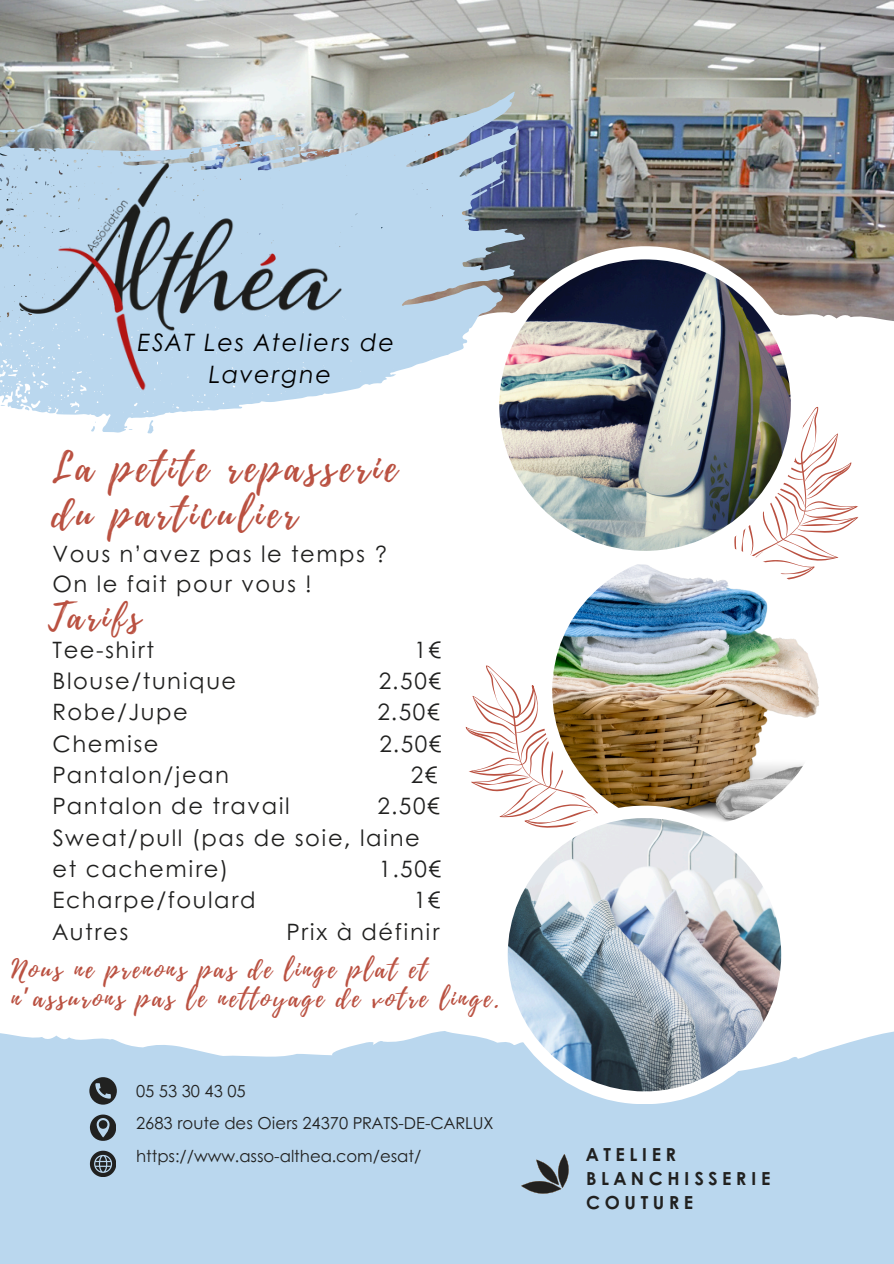
<style>
.page{position:relative;width:894px;height:1264px;background:#fff}
.page>*{position:absolute;margin:0;border:0;box-sizing:border-box;transform-origin:0 0}
.t1{font:39.6px/45.9px "Playlist Script";letter-spacing:.1em;color:#ba5141}
.t2{font:36px "Playlist Script";letter-spacing:.1em;color:#ba5141}
.t3{font:25.5px/29.2px "Playlist Script";letter-spacing:.1em;color:#ba5141}
.t4{font:italic 24px/32.7px "Century Gothic";letter-spacing:.07em;color:#000;text-align:center}
.t5{font:22.5px/31.3px "Century Gothic";letter-spacing:.07em;color:#212120}
.t6{font:700 18px/23.7px "Century Gothic";letter-spacing:.255em;color:#212120}
.t7{font:16.5px "Century Gothic";color:#212120}
.s1{font-family:"Noto Sans Gurmukhi"}
</style>
<div class="page">
<div style="left:0;top:1029px;width:893px;height:234px;background:#bad7ee"></div>
<svg style="left:89px;top:1077px;width:27px;height:27px"></svg>
<svg style="left:90px;top:1114px;width:26px;height:27px"></svg>
<svg style="left:90px;top:1150px;width:26px;height:26px"></svg>
<img style="left:0;top:0;width:893px;height:321px">
<img style="left:0;top:92px;width:524px;height:341px">
<svg style="left:734px;top:406px;width:125px;height:174px"></svg>
<svg style="left:465px;top:665px;width:132px;height:163px"></svg>
<div style="left:539px;top:541px;width:299px;height:299px;background:#fff;border-radius:50%"></div>
<img style="left:552px;top:554px;width:273px;height:273px;border-radius:50%">
<div style="left:495px;top:805px;width:298px;height:299px;background:#fff;border-radius:50%"></div>
<img style="left:507px;top:818px;width:274px;height:273px;border-radius:50%">
<div style="left:485px;top:246px;width:319px;height:318px;background:#fff;border-radius:50%"></div>
<img style="left:499px;top:259px;width:291px;height:292px;border-radius:50%">
<svg style="left:521px;top:1154px;width:48px;height:40px"></svg>
<img style="left:0;top:148px;width:374px;height:257px">
<p class="t4" style="left:137px;top:324px;width:258px">ESAT Les Ateliers de<br>Lavergne</p>
<h1 class="t1" style="left:52px;top:446px;width:346px">La petite repasserie du particulier</h1>
<h3 class="t5" style="left:52px;top:537px;width:336px;line-height:30.3px">Vous n’avez pas le temps ?<br>On le fait pour vous !</h3>
<p class="t2" style="left:48px;top:590px;width:94px">Tarifs</p>
<p class="t5" style="left:52px;top:633px;width:103px">Tee-shirt</p>
<p class="t5" style="left:414px;top:633px;width:28px">1€</p>
<p class="t5" style="left:52px;top:664px;width:185px">Blouse/tunique</p>
<p class="t5" style="left:379px;top:664px;width:63px">2.50€</p>
<p class="t5" style="left:52px;top:695px;width:137px">Robe/Jupe</p>
<p class="t5" style="left:377px;top:695px;width:63px">2.50€</p>
<p class="t5" style="left:52px;top:727px;width:107px">Chemise</p>
<p class="t5" style="left:379px;top:727px;width:63px">2.50€</p>
<p class="t5" style="left:52px;top:758px;width:178px">Pantalon/jean</p>
<p class="t5" style="left:411px;top:758px;width:28px">2€</p>
<p class="t5" style="left:52px;top:789px;width:239px">Pantalon de travail</p>
<p class="t5" style="left:52px;top:789px;width:388px;text-indent:325px">2.50€<br>Sweat/pull (pas de soie, laine et cachemire)</p>
<p class="t5" style="left:379px;top:852px;width:63px">1.50€</p>
<p class="t5" style="left:52px;top:883px;width:205px">Echarpe/foulard</p>
<p class="t5" style="left:414px;top:883px;width:28px">1€</p>
<p class="t5" style="left:52px;top:914px;width:77px">Autres</p>
<p class="t5" style="left:286px;top:914px;width:154px">Prix à définir</p>
<h2 class="t3" style="left:11px;top:954px;width:489px">Nous ne prenons pas de linge plat et n<span class="s1">’</span>assurons pas le nettoyage de votre linge.</h2>
<p class="t7" style="left:136px;top:1078px;width:111px">05 53 30 43 05</p>
<h1 class="t7" style="left:136px;top:1110px;width:359px">2683 route des Oiers 24370 PRATS-DE-CARLUX</h1>
<h3 class="t7" style="left:136px;top:1143px;width:286px">https://www.asso-althea.com/esat/</h3>
<p class="t6" style="left:586px;top:1141px;width:186px">ATELIER<br>BLANCHISSERIE<br>COUTURE</p>
</div>
